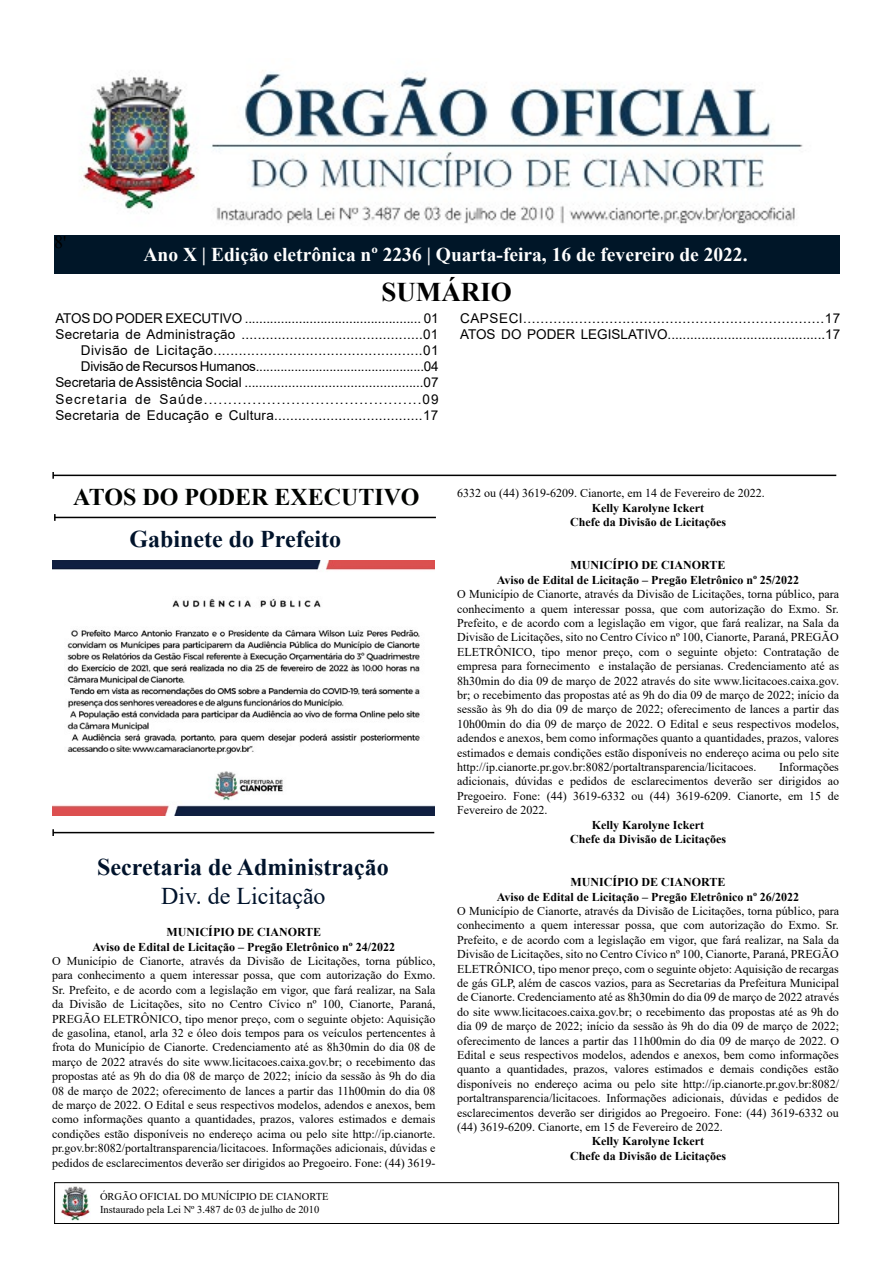
<style>
.page{position:relative;width:893px;height:1263px;background:#fff}
.page>*{position:absolute;margin:0;border:0;box-sizing:border-box;transform-origin:0 0}
.t1{font:700 27px "Times New Roman";color:#000}
.t2{font:700 24px "Times New Roman";color:#00132b}
.t3{font:700 24px "Times New Roman";color:#000300}
.t4{font:24px "Times New Roman";color:#00132b}
.t5{font:700 19.5px "Times New Roman";color:#fff}
.t6{font:18px "Times New Roman";color:#000}
.t7{font:13.5px/16.2px "Arial";letter-spacing:.02em;color:#000;text-align:right}
.t8{font:13.5px/16.2px "Arial";color:#000}
.t9{font:12px/14.4px "Times New Roman";color:#000;text-align:justify}
.t10{font:700 12px/14.4px "Times New Roman";color:#000;text-align:center}
.t11{font:10.5px/12.6px "Times New Roman";color:#000}
</style>
<div class="page">
<div style="left:54px;top:1182px;width:785px;height:42px;border:1px solid #000"></div>
<img style="left:61px;top:1186px;width:29px;height:34px">
<img style="left:82px;top:70px;width:721px;height:154px">
<div style="left:54px;top:236px;width:785px;height:38px;background:#001628"></div>
<hr style="left:53px;top:475px;width:783px;height:1px;background:#000">
<svg style="left:52px;top:472px;width:2px;height:7px"></svg>
<hr style="left:55px;top:517px;width:381px;height:1px;background:#000">
<svg style="left:54px;top:514px;width:2px;height:7px"></svg>
<img style="left:52px;top:561px;width:382px;height:254px">
<hr style="left:53px;top:832px;width:381px;height:1px;background:#000">
<svg style="left:52px;top:829px;width:2px;height:7px"></svg>
<h3 class="t6" style="left:54px;top:229px;width:14px">8'</h3>
<h3 class="t5" style="left:143px;top:240px;width:606px">Ano X | Edição eletrônica nº 2236 | Quarta-feira, 16 de fevereiro de 2022.</h3>
<h1 class="t1" style="left:381px;top:273px;width:132px">SUMÁRIO</h1>
<p class="t7" style="left:55px;top:310px;width:385px">ATOS DO PODER EXECUTIVO ................................................. 01<br>Secretaria de Administração .............................................01<br>Divisão de Licitação..................................................01<br>Divisão de Recursos Humanos................................................04<br>Secretaria de Assistência Social .................................................07<br>Secretaria de Saúde.............................................09<br>Secretaria de Educação e Cultura.....................................17</p>
<p class="t8" style="left:460px;top:310px;width:382px">CAPSECI......................................................................17<br>ATOS DO PODER LEGISLATIVO..........................................17</p>
<h2 class="t3" style="left:73px;top:480px;width:348px">ATOS DO PODER EXECUTIVO</h2>
<h2 class="t2" style="left:130px;top:522px;width:213px">Gabinete do Prefeito</h2>
<h2 class="t2" style="left:97px;top:850px;width:293px">Secretaria de Administração</h2>
<h2 class="t4" style="left:161px;top:879px;width:166px">Div. de Licitação</h2>
<p class="t10" style="left:93px;top:925px;width:304px">MUNICÍPIO DE CIANORTE<br>Aviso de Edital de Licitação – Pregão Eletrônico nº 24/2022</p>
<p class="t9" style="left:52px;top:953px;width:385px">O Município de Cianorte, através da Divisão de Licitações, torna público, para conhecimento a quem interessar possa, que com autorização do Exmo.<br>Sr. Prefeito, e de acordo com a legislação em vigor, que fará realizar, na Sala da Divisão de Licitações, sito no Centro Cívico nº 100, Cianorte, Paraná, PREGÃO ELETRÔNICO, tipo menor preço, com o seguinte objeto: Aquisição de gasolina, etanol, arla 32 e óleo dois tempos para os veículos pertencentes à frota do Município de Cianorte. Credenciamento até as 8h30min do dia 08 de março de 2022 através do site www.licitacoes.caixa.gov.br; o recebimento das propostas até as 9h do dia 08 de março de 2022; início da sessão às 9h do dia 08 de março de 2022; oferecimento de lances a partir das 11h00min do dia 08 de março de 2022. O Edital e seus respectivos modelos, adendos e anexos, bem como informações quanto a quantidades, prazos, valores estimados e demais condições estão disponíveis no endereço acima ou pelo site http://ip.cianorte. pr.gov.br:8082/portaltransparencia/licitacoes. Informações adicionais, dúvidas e pedidos de esclarecimentos deverão ser dirigidos ao Pregoeiro. Fone: (44) 3619-</p>
<p class="t11" style="left:100px;top:1190px;width:230px">ÓRGÃO OFICIAL DO MUNÍCIPIO DE CIANORTE<br>Instaurado pela Lei Nº 3.487 de 03 de julho de 2010</p>
<p class="t9" style="left:457px;top:486px;width:309px">6332 ou (44) 3619-6209. Cianorte, em 14 de Fevereiro de 2022.</p>
<p class="t10" style="left:570px;top:500px;width:157px">Kelly Karolyne Ickert<br>Chefe da Divisão de Licitações</p>
<p class="t10" style="left:497px;top:558px;width:304px">MUNICÍPIO DE CIANORTE<br>Aviso de Edital de Licitação – Pregão Eletrônico nº 25/2022</p>
<p class="t9" style="left:457px;top:586px;width:383px">O Município de Cianorte, através da Divisão de Licitações, torna público, para conhecimento a quem interessar possa, que com autorização do Exmo. Sr.<br>Prefeito, e de acordo com a legislação em vigor, que fará realizar, na Sala da Divisão de Licitações, sito no Centro Cívico nº 100, Cianorte, Paraná, PREGÃO ELETRÔNICO, tipo menor preço, com o seguinte objeto: Contratação de empresa para fornecimento e instalação de persianas. Credenciamento até as 8h30min do dia 09 de março de 2022 através do site www.licitacoes.caixa.gov. br; o recebimento das propostas até as 9h do dia 09 de março de 2022; início da sessão às 9h do dia 09 de março de 2022; oferecimento de lances a partir das 10h00min do dia 09 de março de 2022. O Edital e seus respectivos modelos, adendos e anexos, bem como informações quanto a quantidades, prazos, valores estimados e demais condições estão disponíveis no endereço acima ou pelo site http://ip.cianorte.pr.gov.br:8082/portaltransparencia/licitacoes.</p>
<p class="t9" style="left:457px;top:759px;width:383px;text-indent:322px">Informações adicionais, dúvidas e pedidos de esclarecimentos deverão ser dirigidos ao Pregoeiro. Fone: (44) 3619-6332 ou (44) 3619-6209. Cianorte, em 15 de Fevereiro de 2022.</p>
<p class="t10" style="left:570px;top:817px;width:157px">Kelly Karolyne Ickert<br>Chefe da Divisão de Licitações</p>
<p class="t10" style="left:497px;top:875px;width:304px">MUNICÍPIO DE CIANORTE<br>Aviso de Edital de Licitação – Pregão Eletrônico nº 26/2022</p>
<p class="t9" style="left:457px;top:903px;width:383px">O Município de Cianorte, através da Divisão de Licitações, torna público, para conhecimento a quem interessar possa, que com autorização do Exmo. Sr.<br>Prefeito, e de acordo com a legislação em vigor, que fará realizar, na Sala da Divisão de Licitações, sito no Centro Cívico nº 100, Cianorte, Paraná, PREGÃO ELETRÔNICO, tipo menor preço, com o seguinte objeto: Aquisição de recargas de gás GLP, além de cascos vazios, para as Secretarias da Prefeitura Municipal de Cianorte. Credenciamento até as 8h30min do dia 09 de março de 2022 através do site www.licitacoes.caixa.gov.br; o recebimento das propostas até as 9h do dia 09 de março de 2022; início da sessão às 9h do dia 09 de março de 2022; oferecimento de lances a partir das 11h00min do dia 09 de março de 2022. O Edital e seus respectivos modelos, adendos e anexos, bem como informações quanto a quantidades, prazos, valores estimados e demais condições estão disponíveis no endereço acima ou pelo site http://ip.cianorte.pr.gov.br:8082/ portaltransparencia/licitacoes. Informações adicionais, dúvidas e pedidos de esclarecimentos deverão ser dirigidos ao Pregoeiro. Fone: (44) 3619-6332 ou (44) 3619-6209. Cianorte, em 15 de Fevereiro de 2022.</p>
<p class="t10" style="left:570px;top:1134px;width:157px">Kelly Karolyne Ickert<br>Chefe da Divisão de Licitações</p>
</div>
